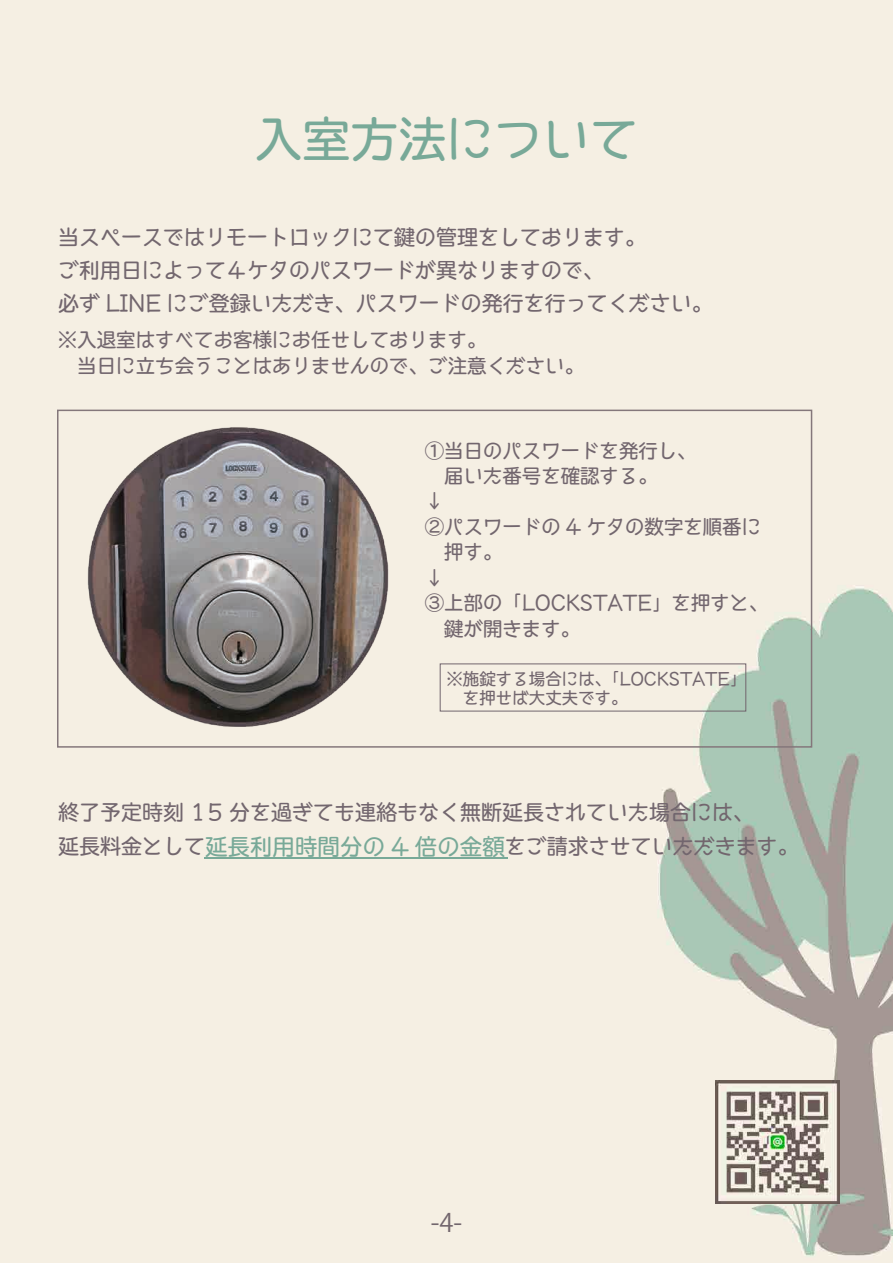
<style>
.page{position:relative;width:893px;height:1263px;background:#fff}
.page>*{position:absolute;margin:0;border:0;box-sizing:border-box;transform-origin:0 0}
.t1{font:500 48px "TB Cine R Go Std";color:#78a998}
.t2{font:25.5px "Koz Go Pr 6 N";color:#72666d}
.t3{font:500 21px/33px "TB Cine R Go Std";color:#72666e}
.t4{font:500 19.5px/25.3px "TB Cine R Go Std";color:#72666e}
.t5{font:500 16.5px/19.4px "TB Cine R Go Std";color:#72666e}
.s1{font-size:22.5px;color:#78a998}
</style>
<div class="page">
<img style="left:0;top:0;width:893px;height:1263px">
<img style="left:716px;top:1080px;width:123px;height:123px">
<hr style="left:204px;top:857px;width:303px;height:1px;background:#78a998">
<div style="left:57px;top:410px;width:755px;height:338px;border:2px solid #84777b"></div>
<div style="left:440px;top:663px;width:306px;height:48px;border:1px solid #71656d"></div>
<img style="left:85px;top:422px;width:306px;height:308px">
<h1 class="t1" style="left:254px;top:97px;width:385px">入室方法について</h1>
<p class="t3" style="left:58px;top:220px;width:656px">当スペースではリモートロックにて鍵の管理をしております。<br>ご利用日によって４ケタのパスワードが異なりますので、<br>必ず LINE にご登録いただき、パスワードの発行を行ってください。</p>
<p class="t4" style="left:58px;top:327px;width:528px">※入退室はすべてお客様にお任せしております。<br>　当日に立ち会うことはありませんので、ご注意ください。</p>
<p class="t4" style="left:425px;top:437px;width:345px">①当日のパスワードを発行し、<br>　届いた番号を確認する。<br>↓<br>②パスワードの 4 ケタの数字を順番に　押す。<br>↓<br>③上部の「LOCKSTATE」を押すと、　鍵が開きます。</p>
<p class="t5" style="left:446px;top:668px;width:302px">※施錠する場合には、「LOCKSTATE」　を押せば大丈夫です。</p>
<p class="t3" style="left:58px;top:795px;width:742px;line-height:33.8px">終了予定時刻 15 分を過ぎても連絡もなく無断延長されていた場合には、<br>延長料金として<span class="s1">延長利用時間分の 4 倍の金額</span>をご請求させていただきます。</p>
<p class="t2" style="left:431px;top:1209px;width:33px">-4-</p>
</div>
